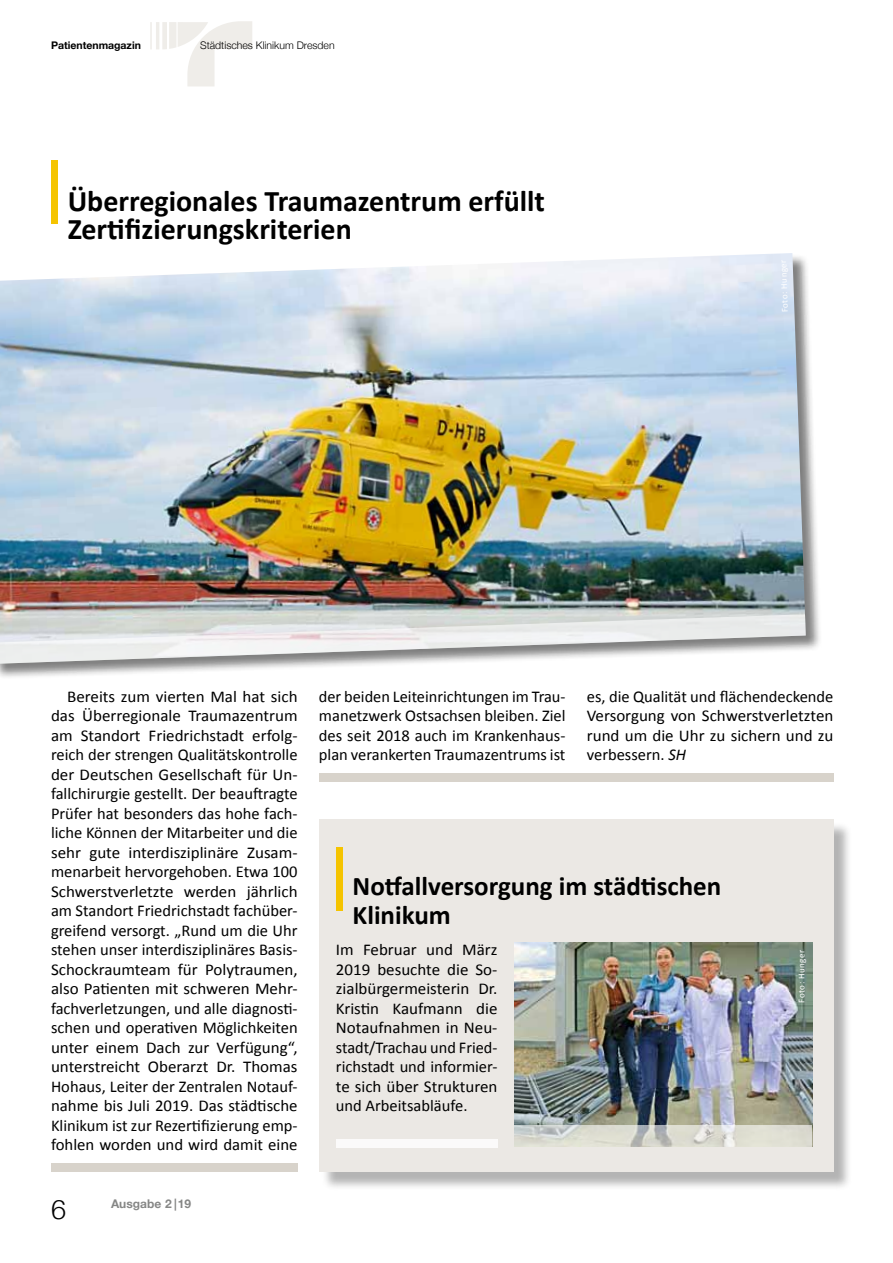
<style>
.page{position:relative;width:893px;height:1263px;background:#fff}
.page>*{position:absolute;margin:0;border:0;box-sizing:border-box;transform-origin:0 0}
.t1{font:700 30px/28.5px "Calibri";color:#000}
.t2{font:700 27px/28.5px "Calibri";color:#000}
.t3{font:300 27px "Helvetica Neue";color:#000}
.t4{font:16.5px/19.5px "Calibri";color:#000;text-align:justify}
.t5{font:700 12px "Helvetica Neue";color:#868786}
.t6{font:300 10.5px "Helvetica Neue";color:#000}
.t7{font:700 10.5px "Helvetica Neue";color:#000}
.t8{font:9px "Calibri";letter-spacing:.05em;color:#fff}
.s1{font-style:italic}
</style>
<div class="page">
<svg style="left:150px;top:21px;width:102px;height:65px"></svg>
<div style="left:321px;top:821px;width:531px;height:370px;background:#000;opacity:.3"></div>
<div style="left:319px;top:819px;width:514px;height:353px;background:#ebe8e4"></div>
<img style="left:514px;top:942px;width:298px;height:183px">
<svg style="left:514px;top:1125px;width:298px;height:22px;fill:#dcdcd1"></svg>
<div style="left:0;top:254px;width:822px;height:426px;background:#000;opacity:.5"></div>
<img style="left:0;top:253px;width:806px;height:361px">
<svg style="left:0;top:614px;width:806px;height:50px"></svg>
<div style="left:51px;top:160px;width:6px;height:64px;background:#f5c400"></div>
<div style="left:336px;top:847px;width:6px;height:63px;background:#f5c400"></div>
<div style="left:319px;top:773px;width:514px;height:8px;background:#d8d3cb"></div>
<div style="left:51px;top:1163px;width:247px;height:9px;background:#d8d3cb"></div>
<div style="left:336px;top:1139px;width:161px;height:8px;background:#fbfafa"></div>
<p class="t7" style="left:51px;top:37px;width:92px">Patientenmagazin</p>
<p class="t6" style="left:200px;top:37px;width:136px">Städtisches Klinikum Dresden</p>
<h1 class="t1" style="left:68px;top:185px;width:479px">Überregionales Traumazentrum erfüllt<br>Zertifizierungskriterien</h1>
<p class="t8" style="left:779px;top:313px;width:54px;rotate:-92deg">Foto: Hunger</p>
<p class="t4" style="left:51px;top:686px;width:248px;text-indent:16px">Bereits zum vierten Mal hat sich das Überregionale Traumazentrum am Standort Friedrichstadt erfolg&shy;reich der strengen Qualitätskontrolle der Deutschen Gesellschaft für Un&shy;fallchirurgie gestellt. Der beauftragte Prüfer hat besonders das hohe fach&shy;liche Können der Mitarbeiter und die sehr gute interdisziplinäre Zusam&shy;menarbeit hervorgehoben. Etwa 100<br>Schwerstverletzte werden jährlich am Standort Friedrichstadt fachüber&shy;greifend versorgt. „Rund um die Uhr stehen unser interdisziplinäres Basis-Schockraumteam für Polytraumen, also Patienten mit schweren Mehr&shy;fachverletzungen, und alle diagnosti&shy;schen und operativen Möglichkeiten unter einem Dach zur Verfügung“, unterstreicht Oberarzt Dr. Thomas Hohaus, Leiter der Zentralen Notauf&shy;nahme bis Juli 2019. Das städtische Klinikum ist zur Rezertifizierung emp&shy;fohlen worden und wird damit eine</p>
<p class="t4" style="left:319px;top:686px;width:248px">der beiden Leiteinrichtungen im Trau&shy;manetzwerk Ostsachsen bleiben. Ziel des seit 2018 auch im Krankenhaus&shy;plan verankerten Traumazentrums ist</p>
<p class="t4" style="left:587px;top:686px;width:248px">es, die Qualität und flächendeckende Versorgung von Schwerstverletzten rund um die Uhr zu sichern und zu verbessern. <span class="s1">SH</span></p>
<h2 class="t2" style="left:353px;top:871px;width:370px">Notfallversorgung im städtischen<br>Klinikum</h2>
<p class="t4" style="left:336px;top:939px;width:163px">Im Februar und März 2019 besuchte die So&shy;zialbürgermeisterin Dr.<br>Kristin Kaufmann die Notaufnahmen in Neu&shy;stadt/Trachau und Fried&shy;richstadt und informier&shy;te sich über Strukturen und Arbeitsabläufe.</p>
<p class="t8" style="left:796px;top:1003px;width:54px;rotate:-90deg">Foto: Hunger</p>
<h2 class="t3" style="left:51px;top:1187px;width:17px">6</h2>
<p class="t5" style="left:111px;top:1195px;width:82px">Ausgabe 2 |19</p>
</div>
